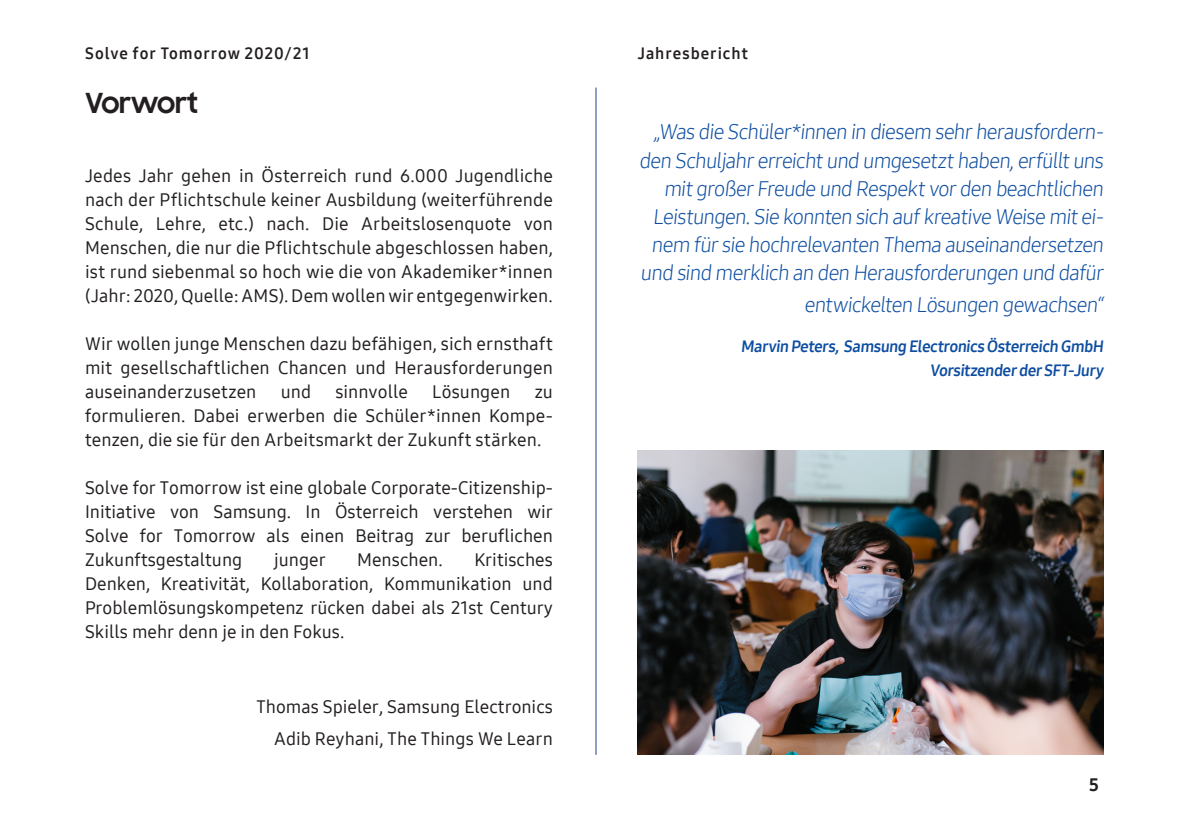
<style>
.page{position:relative;width:1191px;height:840px;background:#fff}
.page>*{position:absolute;margin:0;border:0;box-sizing:border-box;transform-origin:0 0}
.t1{font:700 28px "Samsung Sharp Sans";letter-spacing:-.015em;color:#231f20}
.t2{font:21px/28px "Samsung One 300";color:#0d4da1;text-align:right}
.t3{font:18px/24px "Samsung One 500";color:#231f20;text-align:justify}
.t4{font:18px "Samsung One 800";color:#231f20}
.t5{font:16px/24px "Samsung One 700";color:#0d4da1;text-align:right}
.t6{font:16px "Samsung One 700";letter-spacing:.06em;color:#231f20}
</style>
<div class="page">
<hr style="left:595px;top:87px;width:1px;height:667px;background:#253f8e">
<img style="left:637px;top:450px;width:466px;height:303px">
<p class="t6" style="left:85px;top:43px;width:226px">Solve for Tomorrow 2020/21</p>
<p class="t6" style="left:637px;top:43px;width:112px">Jahresbericht</p>
<h1 class="t1" style="left:85px;top:82px;width:114px">Vorwort</h1>
<p class="t3" style="left:85px;top:163px;width:469px">Jedes Jahr gehen in Österreich rund 6.000 Jugendliche nach der Pflichtschule keiner Ausbildung (weiterführende Schule, Lehre, etc.) nach. Die Arbeitslosenquote von Menschen, die nur die Pflichtschule abgeschlossen haben, ist rund siebenmal so hoch wie die von Akademiker*innen (Jahr: 2020, Quelle: AMS). Dem wollen wir entgegenwirken.</p>
<p class="t3" style="left:85px;top:331px;width:469px">Wir wollen junge Menschen dazu befähigen, sich ernsthaft mit gesellschaftlichen Chancen und Herausforderungen auseinanderzusetzen</p>
<p class="t3" style="left:281px;top:379px;width:32px">und</p>
<p class="t3" style="left:335px;top:379px;width:74px">sinnvolle</p>
<p class="t3" style="left:432px;top:379px;width:80px">Lösungen</p>
<p class="t3" style="left:85px;top:379px;width:469px;text-indent:449px">zu formulieren. Dabei erwerben die Schüler*innen Kompe&shy;tenzen, die sie für den Arbeitsmarkt der Zukunft stärken.</p>
<p class="t3" style="left:85px;top:475px;width:469px">Solve for Tomorrow ist eine globale Corporate-Citizenship-Initiative von Samsung. In Österreich verstehen wir Solve for Tomorrow als einen Beitrag zur beruflichen Zukunftsgestaltung</p>
<p class="t3" style="left:85px;top:547px;width:469px;text-indent:389px">Kritisches Denken, Kreativität, Kollaboration, Kommunikation und Problemlösungskompetenz rücken dabei als 21st Century Skills mehr denn je in den Fokus.</p>
<p class="t3" style="left:274px;top:547px;width:53px">junger</p>
<p class="t3" style="left:357px;top:547px;width:87px">Menschen.</p>
<p class="t3" style="left:256px;top:690px;width:298px;line-height:32px;text-align:right">Thomas Spieler, Samsung Electronics<br>Adib Reyhani, The Things We Learn</p>
<p class="t2" style="left:639px;top:118px;width:469px">„Was die Schüler*innen in diesem sehr herausfordern&shy;den Schuljahr erreichtund umgesetzthaben,erfülltuns mitgroßer Freude und Respektvor den beachtlichen Leistungen.Sie konnten sich aufkreative Weise mitei&shy;nem für sie hochrelevanten Thema auseinandersetzen und sind merklich an den Herausforderungen und dafür</p>
<p class="t2" style="left:804px;top:290px;width:304px">entwickelten Lösungen gewachsen“</p>
<p class="t5" style="left:741px;top:334px;width:366px">Marvin Peters, Samsung Electronics Österreich GmbH<br>Vorsitzender der SFT-Jury</p>
<p class="t4" style="left:1089px;top:772px;width:11px">5</p>
</div>
